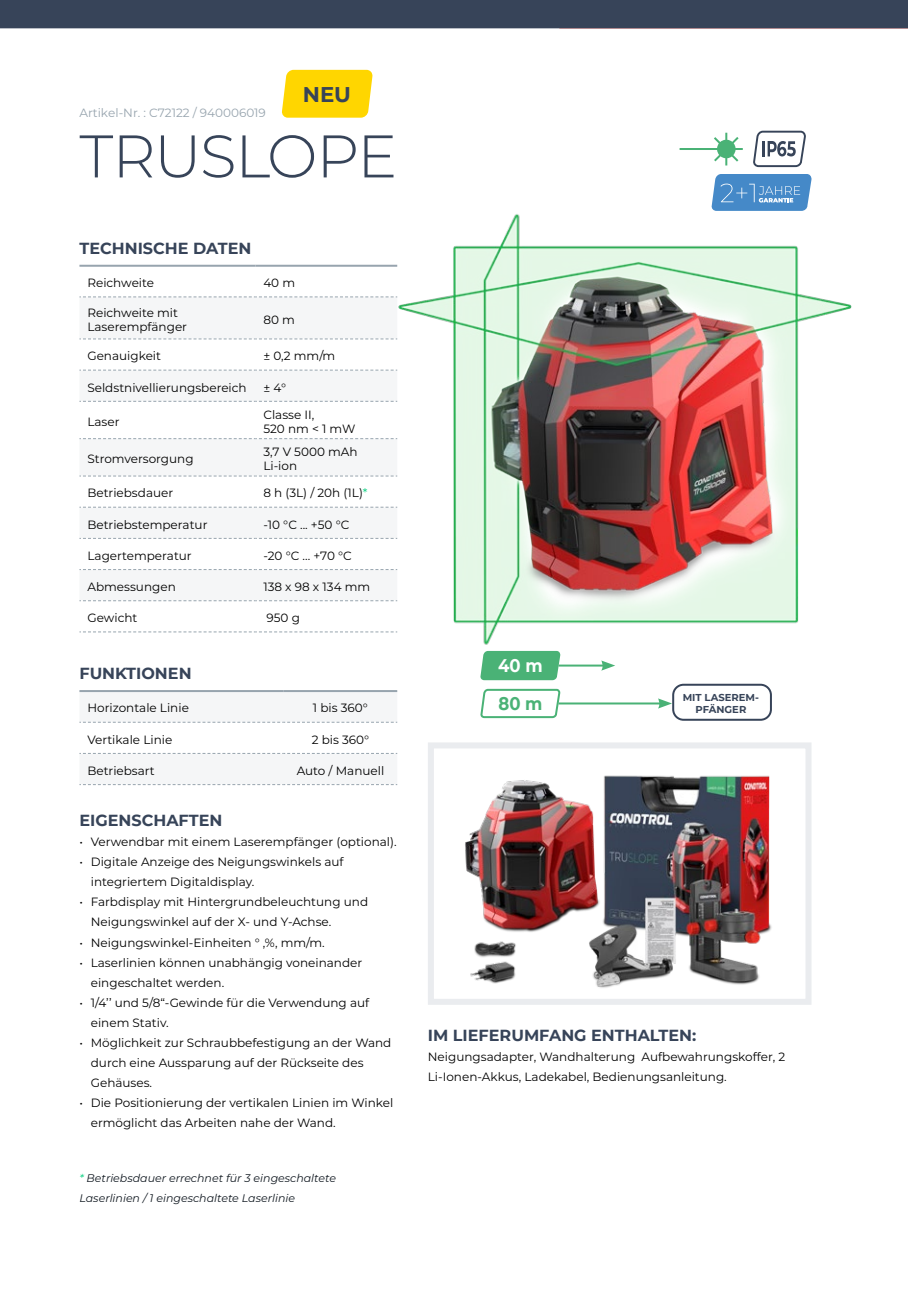
<style>
.page{position:relative;width:908px;height:1304px;background:#fff}
.page>*{position:absolute;margin:0;border:0;box-sizing:border-box;transform-origin:0 0}
.t1{font:300 60px "Montserrat";letter-spacing:-.025em;color:#374459}
.t2{font:700 21.2px "Montserrat";color:#374459}
.t3{font:700 18.2px "Montserrat";color:#fff;scale:.9 1}
.t4{font:700 18.2px "Montserrat";color:#4ab276;scale:.9 1}
.t5{font:700 16px "Montserrat";color:#374459}
.t6{font:12px/20px "Montserrat";color:#000}
.t7{font:12px "Montserrat";color:#97a4ae}
.t8{font:italic 11px/20px "Montserrat";color:#101820}
.t9{font:700 10px/12px "Montserrat";color:#374459;text-align:center}
.s1{color:#00ce7c}
</style>
<div class="page">
<svg style="left:480px;top:678px;width:77px;height:2px"></svg>
<hr style="left:558px;top:702px;width:102px;height:2px;background:#4ab276">
<svg style="left:657px;top:698px;width:14px;height:11px"></svg>
<svg style="left:481px;top:688px;width:80px;height:31px"></svg>
<svg style="left:79px;top:692px;width:318px;height:93px"></svg>
<hr style="left:79px;top:690px;width:204px;height:2px;background:#97a4ae">
<hr style="left:283px;top:690px;width:114px;height:2px;background:#97a4ae">
<svg style="left:79px;top:296px;width:299px;height:106px"></svg>
<svg style="left:79px;top:438px;width:299px;height:39px"></svg>
<svg style="left:79px;top:507px;width:299px;height:94px"></svg>
<svg style="left:79px;top:631px;width:299px;height:1px"></svg>
<hr style="left:79px;top:265px;width:176px;height:2px;background:#97a4ae">
<hr style="left:255px;top:265px;width:142px;height:2px;background:#97a4ae">
<svg style="left:714px;top:174px;width:97px;height:9px"></svg>
<img style="left:378px;top:183px;width:474px;height:495px">
<svg style="left:753px;top:130px;width:53px;height:38px"></svg>
<svg style="left:282px;top:70px;width:90px;height:48px"></svg>
<img style="left:465px;top:775px;width:307px;height:213px">
<div style="left:427px;top:742px;width:384px;height:263px;border:6px solid #eaecef"></div>
<svg style="left:679px;top:133px;width:63px;height:32px"></svg>
<div style="left:672px;top:684px;width:99px;height:37px;border:2px solid #374459;border-radius:10px"></div>
<div style="left:0;top:0;width:907px;height:28px;background:#374459"></div>
<h2 class="t2" style="left:303px;top:79px;width:50px">NEU</h2>
<p class="t7" style="left:79px;top:104px;width:188px">Artikel-Nr. : C72122 / 940006019</p>
<h1 class="t1" style="left:79px;top:115px;width:319px">TRUSLOPE</h1>
<h3 class="t5" style="left:79px;top:236px;width:173px">TECHNISCHE DATEN</h3>
<p class="t6" style="left:87px;top:272px;width:68px">Reichweite</p>
<p class="t6" style="left:263px;top:272px;width:33px">40 m</p>
<p class="t6" style="left:87px;top:305px;width:101px;line-height:14.4px">Reichweite mit<br>Laserempfänger</p>
<p class="t6" style="left:263px;top:309px;width:33px">80 m</p>
<p class="t6" style="left:87px;top:346px;width:75px">Genauigkeit</p>
<p class="t6" style="left:263px;top:346px;width:73px">± 0,2 mm/m</p>
<p class="t6" style="left:87px;top:377px;width:161px">Seldstnivellierungsbereich</p>
<p class="t6" style="left:263px;top:377px;width:24px">± 4°</p>
<p class="t6" style="left:87px;top:411px;width:34px">Laser</p>
<p class="t6" style="left:263px;top:407px;width:94px;line-height:14.4px">Classe II,<br>520 nm &lt; 1 mW</p>
<p class="t6" style="left:87px;top:448px;width:108px">Stromversorgung</p>
<p class="t6" style="left:263px;top:444px;width:96px;line-height:14.4px">3,7 V 5000 mAh<br>Li-ion</p>
<p class="t6" style="left:87px;top:483px;width:87px">Betriebsdauer</p>
<p class="t6" style="left:263px;top:483px;width:106px">8 h (3L) / 20h (1L)<span class="s1">*</span></p>
<p class="t6" style="left:87px;top:514px;width:121px">Betriebstemperatur</p>
<p class="t6" style="left:263px;top:514px;width:88px">-10 °C ... +50 °C</p>
<p class="t6" style="left:87px;top:545px;width:106px">Lagertemperatur</p>
<p class="t6" style="left:263px;top:545px;width:90px">-20 °C ... +70 °C</p>
<p class="t6" style="left:87px;top:576px;width:90px">Abmessungen</p>
<p class="t6" style="left:263px;top:576px;width:108px">138 x 98 x 134 mm</p>
<p class="t6" style="left:87px;top:607px;width:51px">Gewicht</p>
<p class="t6" style="left:266px;top:607px;width:35px">950 g</p>
<h3 class="t5" style="left:79px;top:662px;width:114px">FUNKTIONEN</h3>
<p class="t6" style="left:87px;top:698px;width:103px">Horizontale Linie</p>
<p class="t6" style="left:313px;top:698px;width:56px">1 bis 360°</p>
<p class="t6" style="left:87px;top:729px;width:86px">Vertikale Linie</p>
<p class="t6" style="left:311px;top:729px;width:59px">2 bis 360°</p>
<p class="t6" style="left:87px;top:760px;width:69px">Betriebsart</p>
<p class="t6" style="left:296px;top:760px;width:89px">Auto / Manuell</p>
<h3 class="t5" style="left:79px;top:809px;width:144px">EIGENSCHAFTEN</h3>
<p class="t6" style="left:79px;top:832px;width:318px">• Verwendbar mit einem Laserempfänger (optional).</p>
<p class="t6" style="left:91px;top:852px;width:254px;text-indent:-11px">• Digitale Anzeige des Neigungswinkels auf integriertem Digitaldisplay.</p>
<p class="t6" style="left:91px;top:892px;width:279px;text-indent:-11px">• Farbdisplay mit Hintergrundbeleuchtung und<br>Neigungswinkel auf der X- und Y-Achse.</p>
<p class="t6" style="left:79px;top:932px;width:247px">• Neigungswinkel-Einheiten ° ,%, mm/m.</p>
<p class="t6" style="left:91px;top:952px;width:273px;text-indent:-11px">• Laserlinien können unabhängig voneinander eingeschaltet werden.</p>
<p class="t6" style="left:91px;top:992px;width:280px;text-indent:-11px">• 1/4’’ und 5/8“-Gewinde für die Verwendung auf einem Stativ.</p>
<p class="t6" style="left:91px;top:1032px;width:302px;text-indent:-11px">• Möglichkeit zur Schraubbefestigung an der Wand durch eine Aussparung auf der Rückseite des<br>Gehäuses.</p>
<p class="t6" style="left:91px;top:1092px;width:304px;text-indent:-11px">• Die Positionierung der vertikalen Linien im Winkel ermöglicht das Arbeiten nahe der Wand.</p>
<p class="t8" style="left:79px;top:1168px;width:258px"><span class="s1">*</span> Betriebsdauer errechnet für 3 eingeschaltete<br>Laserlinien / 1 eingeschaltete Laserlinie</p>
<h3 class="t3" style="left:498px;top:652px;width:51px">40 m</h3>
<h3 class="t4" style="left:498px;top:690px;width:50px">80 m</h3>
<p class="t9" style="left:682px;top:691px;width:78px">MIT LASEREM-<br>PFÄNGER</p>
<h3 class="t5" style="left:427px;top:1024px;width:270px">IM LIEFERUMFANG ENTHALTEN:</h3>
<p class="t6" style="left:427px;top:1046px;width:358px">Neigungsadapter, Wandhalterung Aufbewahrungskoffer, 2<br>Li-Ionen-Akkus, Ladekabel, Bedienungsanleitung.</p>
</div>
